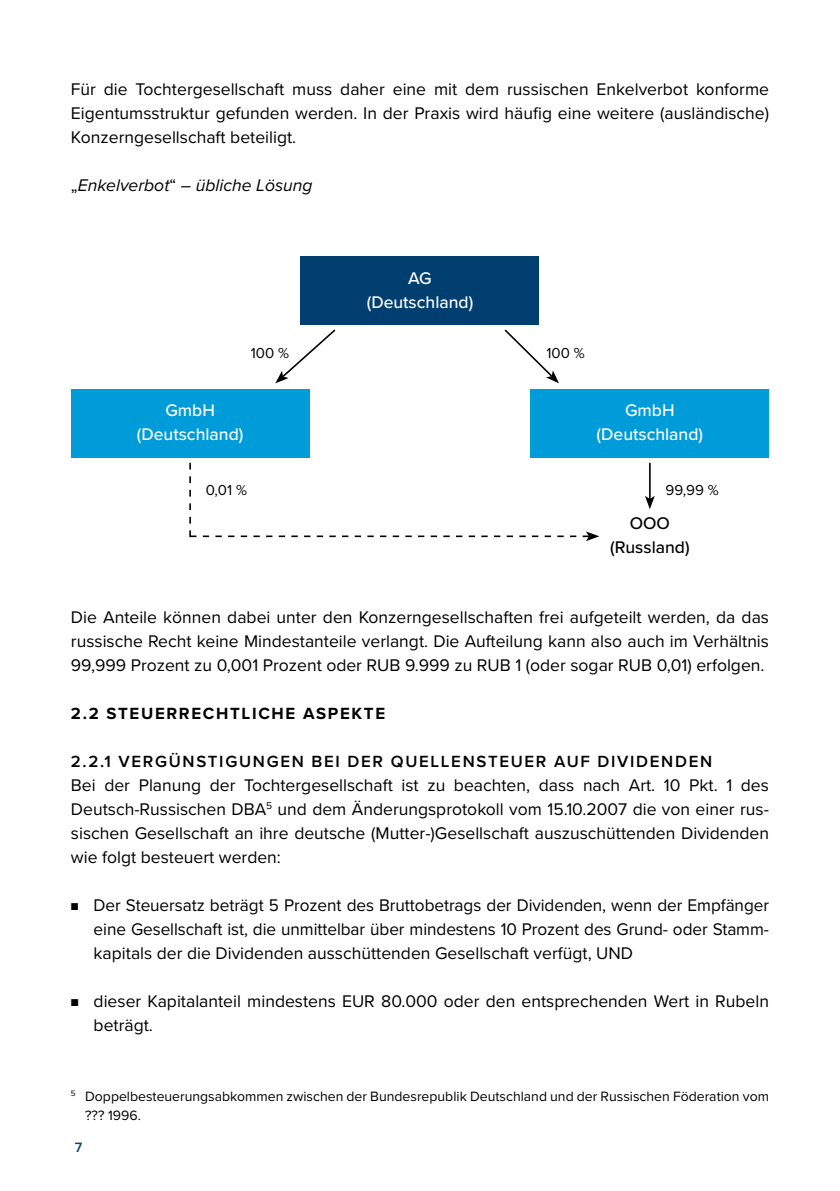
<style>
.page{position:relative;width:840px;height:1191px;background:#fff}
.page>*{position:absolute;margin:0;border:0;box-sizing:border-box;transform-origin:0 0}
.t1{font:17.6px/24px "Proxima Nova";color:#000;text-align:justify}
.t2{font:500 17.6px/24px "Proxima Nova";color:#fff;text-align:center}
.t3{font:italic 17.6px "Proxima Nova";color:#000}
.t4{font:500 17.6px/24px "Proxima Nova";color:#000;text-align:center}
.t5{font:600 16.8px "Proxima Nova";letter-spacing:.1em;color:#000}
.t6{font:700 16.8px "Proxima Nova";letter-spacing:.1em;color:#000}
.t7{font:15px "Proxima Nova";color:#000}
.t8{font:14px/19px "Proxima Nova";color:#000}
.t9{font:600 14px "Proxima Nova";color:#0b416e}
.s1{font-style:normal}
.s2{font-size:12px}
</style>
<div class="page">
<div style="left:300px;top:256px;width:239px;height:68px;background:#003f6f"></div>
<div style="left:71px;top:389px;width:238px;height:68px;background:#009bd9"></div>
<div style="left:530px;top:389px;width:238px;height:68px;background:#009bd9"></div>
<svg style="left:275px;top:329px;width:61px;height:54px"></svg>
<svg style="left:504px;top:329px;width:54px;height:54px"></svg>
<hr style="left:648px;top:463px;width:2px;height:36px;background:#000">
<svg style="left:645px;top:496px;width:9px;height:13px"></svg>
<svg style="left:189px;top:463px;width:410px;height:78px"></svg>
<p class="t1" style="left:71px;top:77px;width:699px">Für die Tochtergesellschaft muss daher eine mit dem russischen Enkelverbot konforme Eigentumsstruktur gefunden werden. In der Praxis wird häufig eine weitere (ausländische)<br>Konzerngesellschaft beteiligt.</p>
<p class="t3" style="left:71px;top:172px;width:243px"><span class="s1">„</span>Enkelverbot<span class="s1">“</span> – übliche Lösung</p>
<p class="t2" style="left:366px;top:265px;width:108px">AG (Deutschland)</p>
<p class="t7" style="left:251px;top:344px;width:40px">100 %</p>
<p class="t7" style="left:546px;top:344px;width:40px">100 %</p>
<p class="t2" style="left:137px;top:398px;width:108px">GmbH (Deutschland)</p>
<p class="t2" style="left:596px;top:398px;width:108px">GmbH (Deutschland)</p>
<p class="t7" style="left:206px;top:481px;width:43px">0,01 %</p>
<p class="t7" style="left:665px;top:481px;width:55px">99,99 %</p>
<p class="t4" style="left:609px;top:510px;width:81px">OOO (Russland)</p>
<p class="t1" style="left:71px;top:605px;width:699px">Die Anteile können dabei unter den Konzerngesellschaften frei aufgeteilt werden, da das russische Recht keine Mindestanteile verlangt. Die Aufteilung kann also auch im Verhältnis 99,999 Prozent zu 0,001 Prozent oder RUB 9.999 zu RUB 1 (oder sogar RUB 0,01) erfolgen.</p>
<p class="t6" style="left:71px;top:701px;width:315px">2.2 STEUERRECHTLICHE ASPEKTE</p>
<p class="t5" style="left:71px;top:749px;width:642px">2.2.1 VERGÜNSTIGUNGEN BEI DER QUELLENSTEUER AUF DIVIDENDEN</p>
<p class="t1" style="left:71px;top:773px;width:699px">Bei der Planung der Tochtergesellschaft ist zu beachten, dass nach Art. 10 Pkt. 1 des Deutsch-Russischen DBA<sup>5</sup> und dem Änderungsprotokoll vom 15.10.2007 die von einer rus&shy;sischen Gesellschaft an ihre deutsche (Mutter-)Gesellschaft auszuschüttenden Dividenden wie folgt besteuert werden:</p>
<p class="t1" style="left:94px;top:893px;width:676px;text-indent:-23px"><span class="s2">■</span> Der Steuersatz beträgt 5 Prozent des Bruttobetrags der Dividenden, wenn der Empfänger eine Gesellschaft ist, die unmittelbar über mindestens 10 Prozent des Grund- oder Stamm&shy;kapitals der die Dividenden ausschüttenden Gesellschaft verfügt, UND</p>
<p class="t1" style="left:94px;top:989px;width:676px;text-indent:-23px"><span class="s2">■</span> dieser Kapitalanteil mindestens EUR 80.000 oder den entsprechenden Wert in Rubeln beträgt.</p>
<p class="t8" style="left:85px;top:1087px;width:685px;text-indent:-14px"><sup>5</sup> Doppelbesteuerungsabkommen zwischen der Bundesrepublik Deutschland und der Russischen Föderation vom ??? 1996.</p>
<p class="t9" style="left:75px;top:1137px;width:9px">7</p>
</div>
